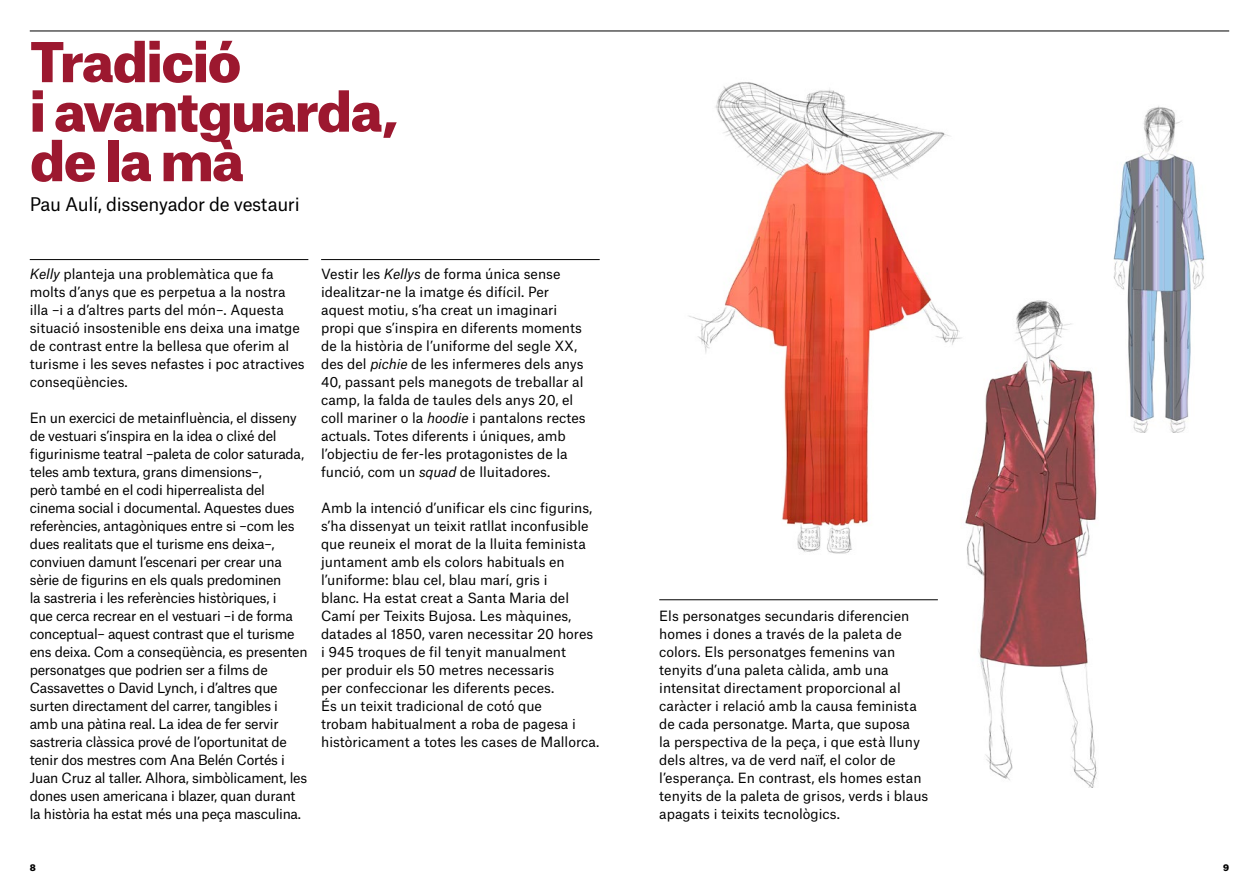
<style>
.page{position:relative;width:1259px;height:893px;background:#fff}
.page>*{position:absolute;margin:0;border:0;box-sizing:border-box;transform-origin:0 0}
.t1{font:900 52.5px/49.5px "Atlas Grotesk";letter-spacing:-.025em;color:#9c182f}
.t2{font:18px "Atlas Grotesk";letter-spacing:-.02em;color:#000}
.t3{font:13.5px/18px "Atlas Grotesk";color:#000}
.t4{font:13.5px/18px "Atlas Grotesk";letter-spacing:-.02em;color:#000}
.t5{font:900 9px "Atlas Grotesk";color:#000}
.s1{font-style:italic}
</style>
<div class="page">
<hr style="left:30px;top:31px;width:1199px;height:1px;background:#000">
<hr style="left:30px;top:259px;width:278px;height:1px;background:#000">
<hr style="left:321px;top:259px;width:279px;height:1px;background:#000">
<img style="left:689px;top:82px;width:261px;height:472px">
<img style="left:1113px;top:106px;width:92px;height:326px">
<img style="left:950px;top:298px;width:164px;height:490px">
<hr style="left:659px;top:599px;width:279px;height:1px;background:#000">
<h1 class="t1" style="left:30px;top:32px;width:370px">Tradició<br>i avantguarda, de la mà</h1>
<h2 class="t2" style="left:30px;top:190px;width:271px">Pau Aulí, dissenyador de vestauri</h2>
<p class="t3" style="left:30px;top:263px;width:276px"><span class="s1">Kelly</span> planteja una problemàtica que fa molts d’anys que es perpetua a la nostra illa –i a d’altres parts del món–. Aquesta situació insostenible ens deixa una imatge de contrast entre la bellesa que oferim al turisme i les seves nefastes i poc atractives conseqüències.</p>
<p class="t4" style="left:30px;top:407px;width:279px">En un exercici de metainfluència, el disseny de vestuari s’inspira en la idea o clixé del figurinisme teatral –paleta de color saturada, teles amb textura, grans dimensions–,<br>però també en el codi hiperrealista del cinema social i documental. Aquestes dues referències, antagòniques entre si –com les dues realitats que el turisme ens deixa–, conviuen damunt l’escenari per crear una sèrie de figurins en els quals predominen<br>la sastreria i les referències històriques, i<br>que cerca recrear en el vestuari –i de forma conceptual– aquest contrast que el turisme ens deixa. Com a conseqüència, es presenten personatges que podrien ser a films de Cassavettes o David Lynch, i d’altres que surten directament del carrer, tangibles i amb una pàtina real. La idea de fer servir sastreria clàssica prové de l’oportunitat de tenir dos mestres com Ana Belén Cortés i Juan Cruz al taller. Alhora, simbòlicament, les dones usen americana i blazer, quan durant la història ha estat més una peça masculina.</p>
<p class="t3" style="left:321px;top:263px;width:266px">Vestir les <span class="s1">Kellys</span> de forma única sense idealitzar-ne la imatge és difícil. Per aquest motiu, s’ha creat un imaginari propi que s’inspira en diferents moments de la història de l’uniforme del segle XX, des del <span class="s1">pichie</span> de les infermeres dels anys 40, passant pels manegots de treballar al camp, la falda de taules dels anys 20, el coll mariner o la <span class="s1">hoodie</span> i pantalons rectes actuals. Totes diferents i úniques, amb l’objectiu de fer-les protagonistes de la funció, com un <span class="s1">squad</span> de lluitadores.</p>
<p class="t3" style="left:321px;top:497px;width:280px">Amb la intenció d’unificar els cinc figurins, s’ha dissenyat un teixit ratllat inconfusible que reuneix el morat de la lluita feminista juntament amb els colors habituals en l’uniforme: blau cel, blau marí, gris i<br>blanc. Ha estat creat a Santa Maria del Camí per Teixits Bujosa. Les màquines, datades al 1850, varen necessitar 20 hores i 945 troques de fil tenyit manualment<br>per produir els 50 metres necessaris<br>per confeccionar les diferents peces.<br>És un teixit tradicional de cotó que<br>trobam habitualment a roba de pagesa i històricament a totes les cases de Mallorca.</p>
<p class="t3" style="left:659px;top:606px;width:271px">Els personatges secundaris diferencien homes i dones a través de la paleta de colors. Els personatges femenins van tenyits d’una paleta càlida, amb una intensitat directament proporcional al caràcter i relació amb la causa feminista de cada personatge. Marta, que suposa<br>la perspectiva de la peça, i que està lluny dels altres, va de verd naïf, el color de l’esperança. En contrast, els homes estan tenyits de la paleta de grisos, verds i blaus apagats i teixits tecnològics.</p>
<p class="t5" style="left:30px;top:860px;width:8px">8</p>
<p class="t5" style="left:1223px;top:860px;width:8px">9</p>
</div>
